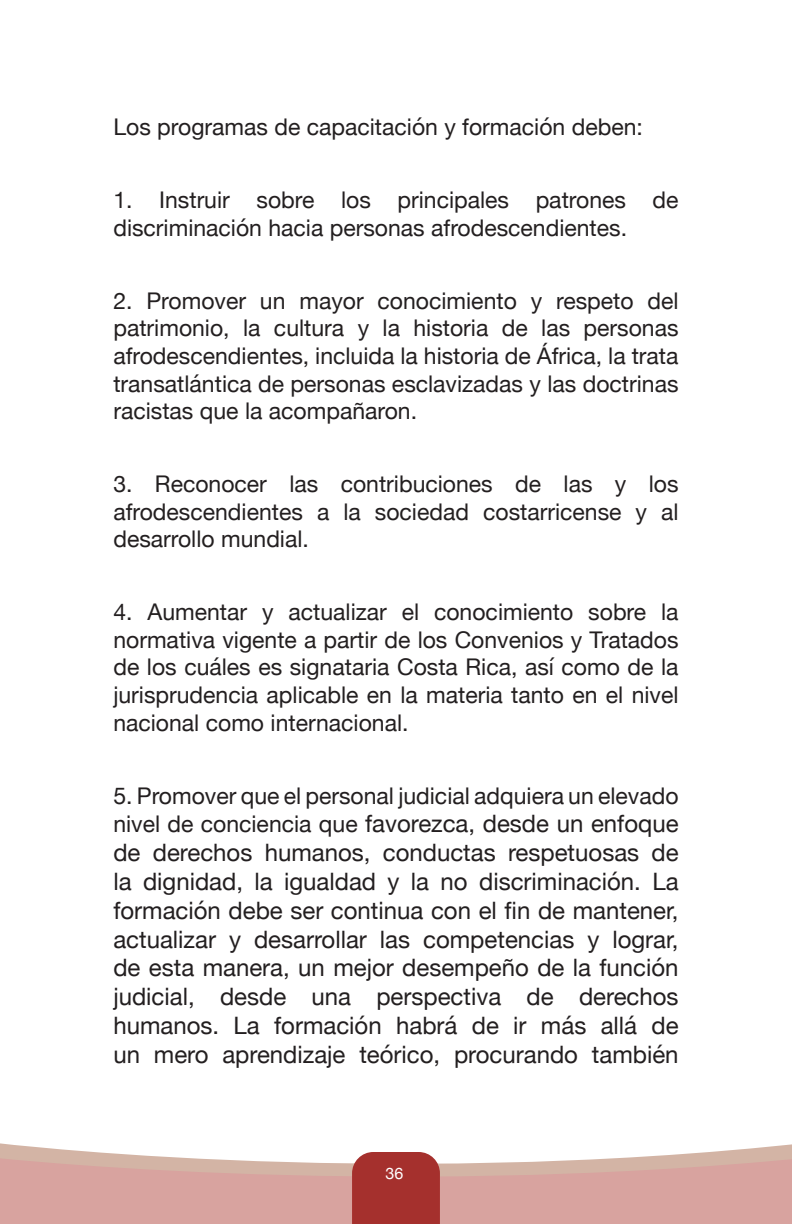
<style>
.page{position:relative;width:792px;height:1224px;background:#fff}
.page>*{position:absolute;margin:0;border:0;box-sizing:border-box;transform-origin:0 0}
.Estilo_de_párrafo_1{font:24px/28.8px "Helvetica Neue";color:#231f20;text-align:justify}
.Estilo_de_párrafo_1-2{font:23px/27.6px "Helvetica Neue";color:#231f20;text-align:justify}
.t1{font:16px "Helvetica Neue";color:#fff}
.s1{font-size:23px}
</style>
<div class="page">
<svg style="left:0;top:1143px;width:792px;height:10px"></svg>
<svg style="left:0;top:1153px;width:792px;height:71px"></svg>
<div style="left:352px;top:1152px;width:88px;height:72px;background:#a5302d"></div>
<p class="Estilo_de_párrafo_1-2" style="left:113px;top:115px;width:531px">Los programas de capacitación y formación deben:</p>
<p class="Estilo_de_párrafo_1-2" style="left:113px;top:188px;width:567px">1. Instruir sobre los principales patrones de discriminación hacia personas afrodescendientes.</p>
<p class="Estilo_de_párrafo_1-2" style="left:113px;top:288px;width:567px">2. Promover un mayor conocimiento y respeto del patrimonio, la cultura y la historia de las personas afrodescendientes, incluida la historia de África, la trata transatlántica de personas esclavizadas y las doctrinas racistas que la acompañaron.</p>
<p class="Estilo_de_párrafo_1-2" style="left:113px;top:471px;width:567px">3. Reconocer las contribuciones de las y los afrodescendientes a la sociedad costarricense y al desarrollo mundial.</p>
<p class="Estilo_de_párrafo_1-2" style="left:113px;top:600px;width:567px">4. Aumentar y actualizar el conocimiento sobre la normativa vigente a partir de los Convenios y Tratados de los cuáles es signataria Costa Rica, así como de la jurisprudencia aplicable en la materia tanto en el nivel nacional como internacional.</p>
<p class="Estilo_de_párrafo_1-2" style="left:113px;top:783px;width:567px">5. Promover que el personal judicial adquiera un elevado</p>
<p class="Estilo_de_párrafo_1" style="left:113px;top:811px;width:567px"><span class="s1">nivel de conciencia que</span> favorezca, desde un enfoque de derechos humanos, conductas respetuosas de la dignidad, la igualdad y la no discriminación. La formación debe ser continua con el fin de mantener, actualizar y desarrollar las competencias y lograr, de esta manera, un mejor desempeño de la función judicial, desde una perspectiva de derechos humanos. La formación habrá de ir más allá de un mero aprendizaje teórico, procurando también</p>
<p class="t1" style="left:386px;top:1161px;width:19px">36</p>
</div>
